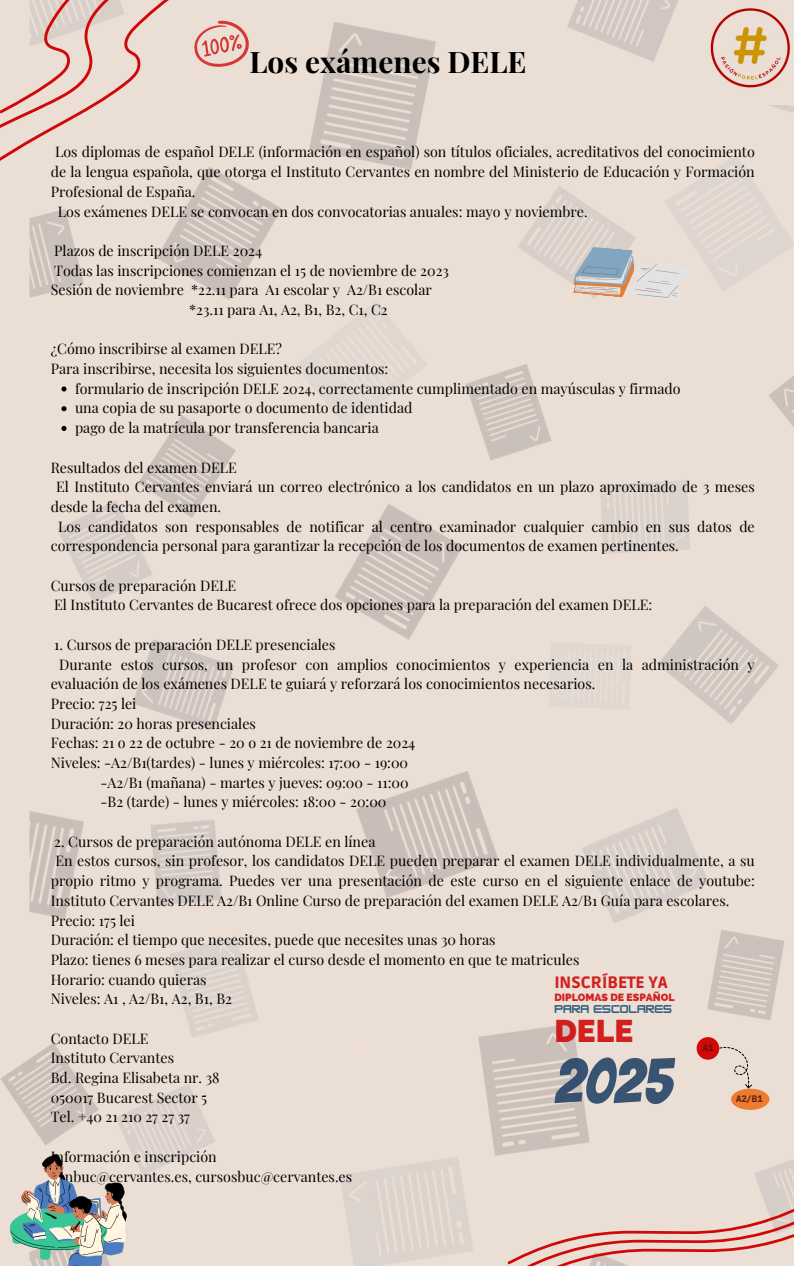
<style>
.page{position:relative;width:794px;height:1266px;background:#fff}
.page>*{position:absolute;margin:0;border:0;box-sizing:border-box;transform-origin:0 0}
.t1{font:62.85px "Bangers";color:#234266}
.t2{font:800 31.5px "Raleway";color:#d10808}
.t3{font:700 29.78px "Playfair Display";color:#000}
.t4{font:900 16.35px "Ruda";color:#d10808}
.t5{font:14.25px/19.6px "Playfair Display";color:#000}
.t6{font:800 10.5px "Raleway";color:#d10808}
.t7{font:700 9.9px "HK Modular";color:#204f75}
.t8{font:900 9.38px "Ruda";color:#632412}
.t9{font:900 9.38px "Ruda";color:#6c0d0d}
</style>
<div class="page">
<img style="left:0;top:0;width:793px;height:1266px">
<svg style="left:504px;top:1167px;width:289px;height:99px;background:#e7ccc3"></svg>
<svg style="left:238px;top:21px;width:11px;height:46px"></svg>
<svg style="left:0;top:0;width:238px;height:216px;background:#e8d3ca"></svg>
<img style="left:693px;top:0;width:100px;height:104px">
<svg style="left:61px;top:386px;width:5px;height:5px"></svg>
<svg style="left:61px;top:406px;width:5px;height:5px"></svg>
<svg style="left:61px;top:426px;width:5px;height:5px"></svg>
<svg style="left:572px;top:245px;width:121px;height:59px;background:#d0cbc9"></svg>
<svg style="left:9px;top:1153px;width:118px;height:113px;background:#adb8b1"></svg>
<div style="left:730px;top:1088px;width:39px;height:22px;background:#ed7c31;border-radius:50%"></div>
<svg style="left:696px;top:1037px;width:55px;height:51px;background:#e1b9b1"></svg>
<h2 class="t3" style="left:249px;top:41px;width:278px">Los exámenes DELE</h2>
<p class="t5" style="left:55px;top:142px;width:701px">Los diplomas de español DELE (información en español) son títulos oficiales, acreditativos del conocimiento</p>
<p class="t5" style="left:51px;top:161px;width:705px">de la lengua española, que otorga el Instituto Cervantes en nombre del Ministerio de Educación y Formación</p>
<p class="t5" style="left:51px;top:181px;width:146px">Profesional de España.</p>
<p class="t5" style="left:58px;top:201px;width:531px">Los exámenes DELE se convocan en dos convocatorias anuales: mayo y noviembre.</p>
<p class="t5" style="left:54px;top:240px;width:209px">Plazos de inscripción DELE 2024</p>
<p class="t5" style="left:54px;top:260px;width:396px">Todas las inscripciones comienzan el 15 de noviembre de 2023</p>
<p class="t5" style="left:51px;top:279px;width:382px">Sesión de noviembre *22.11 para A1 escolar y A2/B1 escolar</p>
<p class="t5" style="left:189px;top:299px;width:200px">*23.11 para A1, A2, B1, B2, C1, C2</p>
<p class="t5" style="left:51px;top:339px;width:339px">¿Cómo inscribirse al examen DELE?<br>Para inscribirse, necesita los siguientes documentos:</p>
<h1 class="t5" style="left:75px;top:378px;width:606px">formulario de inscripción DELE 2024, correctamente cumplimentado en mayúsculas y firmado</h1>
<h2 class="t5" style="left:75px;top:398px;width:339px">una copia de su pasaporte o documento de identidad</h2>
<h2 class="t5" style="left:75px;top:417px;width:305px">pago de la matrícula por transferencia bancaria</h2>
<h2 class="t5" style="left:51px;top:457px;width:188px">Resultados del examen DELE</h2>
<h2 class="t5" style="left:56px;top:476px;width:699px">El Instituto Cervantes enviará un correo electrónico a los candidatos en un plazo aproximado de 3 meses</h2>
<h2 class="t5" style="left:51px;top:496px;width:172px">desde la fecha del examen.</h2>
<h2 class="t5" style="left:58px;top:516px;width:697px">Los candidatos son responsables de notificar al centro examinador cualquier cambio en sus datos de</h2>
<h2 class="t5" style="left:51px;top:535px;width:629px">correspondencia personal para garantizar la recepción de los documentos de examen pertinentes.</h2>
<p class="t5" style="left:51px;top:575px;width:602px">Cursos de preparación DELE<br>El Instituto Cervantes de Bucarest ofrece dos opciones para la preparación del examen DELE:</p>
<p class="t5" style="left:54px;top:634px;width:282px">1. Cursos de preparación DELE presenciales</p>
<p class="t5" style="left:59px;top:654px;width:696px">Durante estos cursos, un profesor con amplios conocimientos y experiencia en la administración y</p>
<p class="t5" style="left:51px;top:673px;width:545px">evaluación de los exámenes DELE te guiará y reforzará los conocimientos necesarios.</p>
<p class="t5" style="left:51px;top:693px;width:87px">Precio: 725 lei</p>
<p class="t5" style="left:51px;top:713px;width:206px">Duración: 20 horas presenciales</p>
<p class="t5" style="left:51px;top:732px;width:366px">Fechas: 21 o 22 de octubre - 20 o 21 de noviembre de 2024</p>
<p class="t5" style="left:51px;top:752px;width:359px">Niveles: -A2/B1(tardes) - lunes y miércoles: 17:00 - 19:00</p>
<p class="t5" style="left:100px;top:772px;width:309px">-A2/B1 (mañana) - martes y jueves: 09:00 - 11:00</p>
<p class="t5" style="left:100px;top:791px;width:287px">-B2 (tarde) - lunes y miércoles: 18:00 - 20:00</p>
<p class="t5" style="left:54px;top:831px;width:322px">2. Cursos de preparación autónoma DELE en línea</p>
<p class="t5" style="left:55px;top:850px;width:700px">En estos cursos, sin profesor, los candidatos DELE pueden preparar el examen DELE individualmente, a su</p>
<p class="t5" style="left:51px;top:870px;width:705px">propio ritmo y programa. Puedes ver una presentación de este curso en el siguiente enlace de youtube:</p>
<p class="t5" style="left:51px;top:890px;width:679px">Instituto Cervantes DELE A2/B1 Online Curso de preparación del examen DELE A2/B1 Guía para escolares.</p>
<p class="t5" style="left:51px;top:909px;width:86px">Precio: 175 lei</p>
<p class="t5" style="left:51px;top:929px;width:446px">Duración: el tiempo que necesites, puede que necesites unas 30 horas</p>
<p class="t5" style="left:51px;top:949px;width:530px">Plazo: tienes 6 meses para realizar el curso desde el momento en que te matricules</p>
<p class="t5" style="left:51px;top:969px;width:157px">Horario: cuando quieras</p>
<p class="t5" style="left:51px;top:988px;width:183px">Niveles: A1 , A2/B1, A2, B1, B2</p>
<h2 class="t5" style="left:51px;top:1028px;width:170px">Contacto DELE<br>Instituto Cervantes<br>Bd. Regina Elisabeta nr. 38<br>050017 Bucarest Sector 5<br>Tel. +40 21 210 27 27 37</h2>
<h2 class="t5" style="left:51px;top:1146px;width:303px">Información e inscripción cenbuc@cervantes.es, cursosbuc@cervantes.es</h2>
<p class="t4" style="left:554px;top:973px;width:114px">INSCRÍBETE YA</p>
<p class="t6" style="left:554px;top:991px;width:122px">DIPLOMAS DE ESPAÑOL</p>
<p class="t7" style="left:554px;top:1002px;width:119px">PARA ESCOLARES</p>
<h2 class="t2" style="left:554px;top:1012px;width:80px">DELE</h2>
<h1 class="t1" style="left:554px;top:1048px;width:118px">2025</h1>
<h2 class="t9" style="left:702px;top:1042px;width:12px">A1</h2>
<p class="t8" style="left:735px;top:1093px;width:28px">A2/B1</p>
</div>
